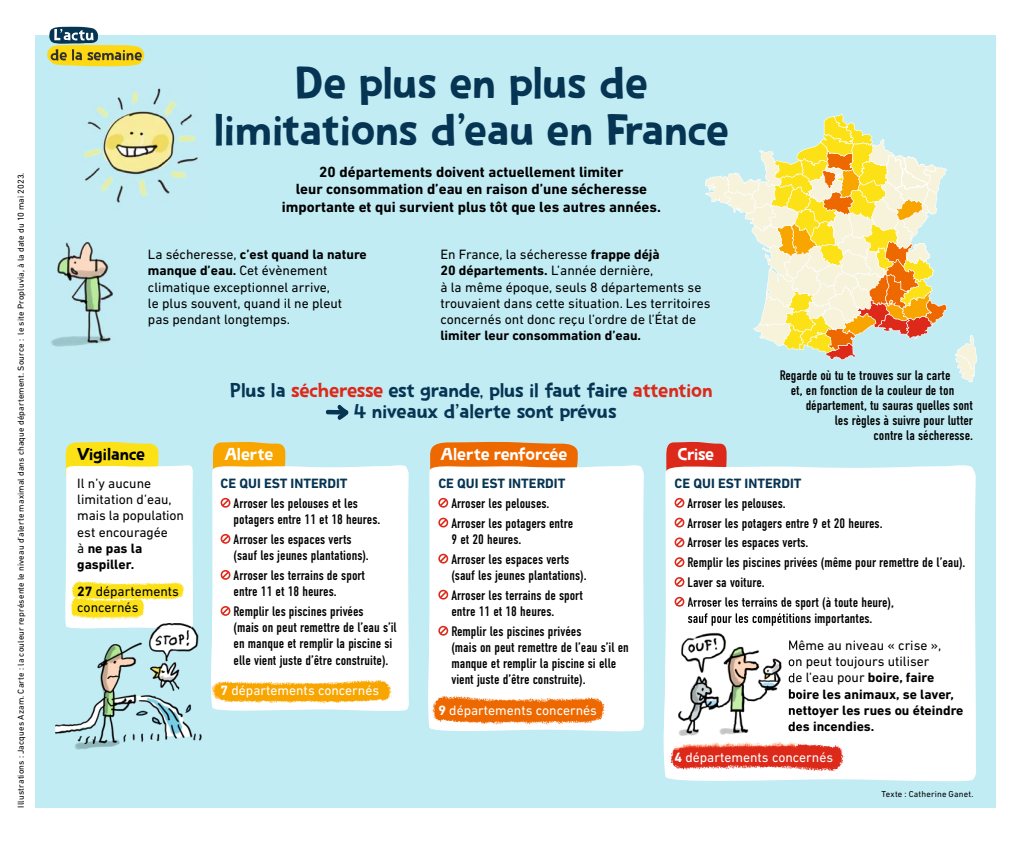
<style>
.page{position:relative;width:1031px;height:843px;background:#fff}
.page>*{position:absolute;margin:0;border:0;box-sizing:border-box;transform-origin:0 0}
.t1{font:45px/47.5px "Spoonbread";letter-spacing:-.01em;color:#063453;text-align:center}
.t2{font:20px/21.2px "Spoonbread";letter-spacing:-.02em;color:#063453}
.t3{font:17.5px "Spoonbread";letter-spacing:-.02em;color:#fff}
.t4{font:17.5px "Spoonbread";color:#000}
.t5{font:700 15px/17.5px "DIN Next LT Pro";color:#000;text-align:center}
.t6{font:13.75px/19.8px "DIN Condensed";color:#000}
.t7{font:13.75px/16.2px "DIN Next LT Pro";color:#000}
.t8{font:700 13.75px/16.2px "DIN Next LT Pro";color:#000}
.t9{font:13.75px "DIN Next LT Pro";color:#fff}
.t10{font:700 13.75px "DIN Next LT Pro";color:#063453}
.t11{font:8.75px "DIN Next LT Pro";letter-spacing:.015em;color:#000}
.s1{font-weight:700}
.s2{color:#dc291a}
.s3{font-weight:400}
</style>
<div class="page">
<div style="left:35px;top:35px;width:961px;height:772px;background:#c1ecf4"></div>
<svg style="left:47px;top:27px;width:97px;height:39px"></svg>
<svg style="left:65px;top:441px;width:128px;height:173px;background:#f9f9e1"></svg>
<img style="left:71px;top:573px;width:115px;height:36px">
<svg style="left:666px;top:441px;width:60px;height:24px"></svg>
<svg style="left:213px;top:441px;width:72px;height:24px;background:#f3ab14"></svg>
<div style="left:212px;top:465px;width:197px;height:246px;background:#fff"></div>
<img style="left:219px;top:675px;width:175px;height:36px">
<svg style="left:430px;top:441px;width:148px;height:23px;background:#e97416"></svg>
<div style="left:663px;top:465px;width:313px;height:317px;background:#fff"></div>
<img style="left:667px;top:737px;width:178px;height:38px">
<div style="left:428px;top:464px;width:216px;height:268px;background:#fff"></div>
<img style="left:430px;top:692px;width:178px;height:38px">
<svg style="left:438px;top:498px;width:10px;height:10px"></svg>
<svg style="left:438px;top:518px;width:10px;height:9px"></svg>
<svg style="left:438px;top:554px;width:10px;height:9px"></svg>
<svg style="left:438px;top:590px;width:10px;height:10px"></svg>
<svg style="left:438px;top:626px;width:10px;height:10px"></svg>
<svg style="left:674px;top:498px;width:10px;height:10px"></svg>
<svg style="left:674px;top:518px;width:10px;height:9px"></svg>
<svg style="left:674px;top:537px;width:10px;height:10px"></svg>
<svg style="left:674px;top:557px;width:10px;height:10px"></svg>
<svg style="left:674px;top:577px;width:10px;height:10px"></svg>
<svg style="left:221px;top:498px;width:9px;height:10px"></svg>
<svg style="left:221px;top:534px;width:9px;height:10px"></svg>
<svg style="left:221px;top:570px;width:9px;height:10px"></svg>
<svg style="left:221px;top:606px;width:9px;height:10px"></svg>
<svg style="left:326px;top:405px;width:22px;height:15px"></svg>
<img style="left:71px;top:592px;width:74px;height:22px">
<svg style="left:955px;top:335px;width:22px;height:47px"></svg>
<svg style="left:705px;top:114px;width:242px;height:247px"></svg>
<img style="left:55px;top:628px;width:147px;height:122px">
<img style="left:65px;top:614px;width:129px;height:14px">
<img style="left:211px;top:614px;width:8px;height:61px">
<img style="left:211px;top:675px;width:8px;height:36px">
<img style="left:71px;top:614px;width:74px;height:16px">
<img style="left:667px;top:747px;width:131px;height:2px">
<img style="left:684px;top:604px;width:114px;height:2px">
<img style="left:663px;top:607px;width:135px;height:140px">
<svg style="left:663px;top:597px;width:21px;height:10px"></svg>
<img style="left:684px;top:606px;width:114px;height:3px">
<img style="left:688px;top:613px;width:110px;height:13px">
<svg style="left:789px;top:640px;width:9px;height:11px"></svg>
<svg style="left:788px;top:657px;width:10px;height:74px"></svg>
<img style="left:51px;top:241px;width:63px;height:106px">
<img style="left:83px;top:88px;width:115px;height:115px">
<p class="t11" style="left:16px;top:807px;width:637px;rotate:-90deg">Illustrations : Jacques Azam. Carte : la couleur représente le niveau d’alerte maximal dans chaque département. Source : le site Propluvia, à la date du 10 mai 2023.</p>
<h1 class="t1" style="left:214px;top:59px;width:517px">De plus en plus de limitations d’eau en France</h1>
<p class="t5" style="left:282px;top:163px;width:380px">20 départements doivent actuellement limiter<br>leur consommation d’eau en raison d’une sécheresse importante et qui survient plus tôt que les autres années.</p>
<p class="t7" style="left:148px;top:246px;width:220px">La sécheresse, <span class="s1">c’est quand la nature manque d’eau.</span> Cet évènement climatique exceptionnel arrive,<br>le plus souvent, quand il ne pleut pas pendant longtemps.</p>
<p class="t7" style="left:440px;top:246px;width:272px">En France, la sécheresse <span class="s1">frappe déjà<br>20 départements.</span> L’année dernière,<br>à la même époque, seuls 8 départements se trouvaient dans cette situation. Les territoires concernés ont donc reçu l’ordre de l’État de</p>
<p class="t8" style="left:440px;top:327px;width:202px">limiter leur consommation d’eau.</p>
<h2 class="t2" style="left:354px;top:379px;width:361px;text-indent:-124px">Plus la <span class="s2">sécheresse</span> est grande, plus il faut faire <span class="s2">attention<br></span>4 niveaux d’alerte sont prévus</h2>
<p class="t4" style="left:77px;top:444px;width:70px">Vigilance</p>
<p class="t3" style="left:224px;top:444px;width:51px">Alerte</p>
<p class="t3" style="left:440px;top:444px;width:128px">Alerte renforcée</p>
<p class="t3" style="left:677px;top:444px;width:38px">Crise</p>
<p class="t6" style="left:780px;top:366px;width:172px">Regarde où tu te trouves sur la carte</p>
<p class="t6" style="left:791px;top:381px;width:165px">et, en fonction de la couleur de ton</p>
<p class="t6" style="left:805px;top:396px;width:169px">département, tu sauras quelles sont</p>
<p class="t6" style="left:834px;top:411px;width:140px">les règles à suivre pour lutter</p>
<p class="t6" style="left:873px;top:426px;width:101px">contre la sécheresse.</p>
<p class="t7" style="left:77px;top:475px;width:108px">Il n’y aucune limitation d’eau, mais la population est encouragée<br>à <span class="s1">ne pas la gaspiller.</span></p>
<p class="t7" style="left:77px;top:583px;width:103px"><span class="s1">27</span> départements concernés</p>
<p class="t10" style="left:221px;top:475px;width:128px">CE QUI EST INTERDIT</p>
<p class="t6" style="left:234px;top:495px;width:148px;line-height:16.2px">Arroser les pelouses et les potagers entre 11 et 18 heures.</p>
<p class="t6" style="left:234px;top:531px;width:137px;line-height:16.2px">Arroser les espaces verts (sauf les jeunes plantations).</p>
<p class="t6" style="left:234px;top:567px;width:133px;line-height:16.2px">Arroser les terrains de sport entre 11 et 18 heures.</p>
<p class="t6" style="left:234px;top:603px;width:165px;line-height:16.2px">Remplir les piscines privées<br>(mais on peut remettre de l’eau s’il en manque et remplir la piscine si elle vient juste d’être construite).</p>
<p class="t9" style="left:221px;top:682px;width:160px"><span class="s1">7</span> départements concernés</p>
<p class="t10" style="left:438px;top:475px;width:128px">CE QUI EST INTERDIT</p>
<p class="t6" style="left:451px;top:493px;width:123px">Arroser les pelouses.<br>Arroser les potagers entre</p>
<p class="t6" style="left:451px;top:529px;width:119px">9 et 20 heures.<br>Arroser les espaces verts</p>
<p class="t6" style="left:451px;top:565px;width:137px">(sauf les jeunes plantations).<br>Arroser les terrains de sport</p>
<p class="t6" style="left:451px;top:601px;width:131px">entre 11 et 18 heures.<br>Remplir les piscines privées</p>
<p class="t6" style="left:451px;top:639px;width:179px;line-height:16.2px">(mais on peut remettre de l’eau s’il en manque et remplir la piscine si elle vient juste d’être construite).</p>
<p class="t9" style="left:438px;top:702px;width:160px"><span class="s1">9</span> départements concernés</p>
<p class="t10" style="left:674px;top:475px;width:128px">CE QUI EST INTERDIT</p>
<p class="t6" style="left:687px;top:493px;width:279px">Arroser les pelouses.<br>Arroser les potagers entre 9 et 20 heures.<br>Arroser les espaces verts.<br>Remplir les piscines privées (même pour remettre de l’eau).<br>Laver sa voiture.<br>Arroser les terrains de sport (à toute heure),</p>
<p class="t8" style="left:788px;top:637px;width:177px"><span class="s3">Même au niveau « crise »,<br>on peut toujours utiliser<br>de l’eau pour</span> boire, faire boire les animaux, se laver, nettoyer les rues ou éteindre des incendies.</p>
<p class="t9" style="left:674px;top:749px;width:160px"><span class="s1">4</span> départements concernés</p>
<p class="t11" style="left:881px;top:789px;width:93px">Texte : Catherine Ganet.</p>
</div>
